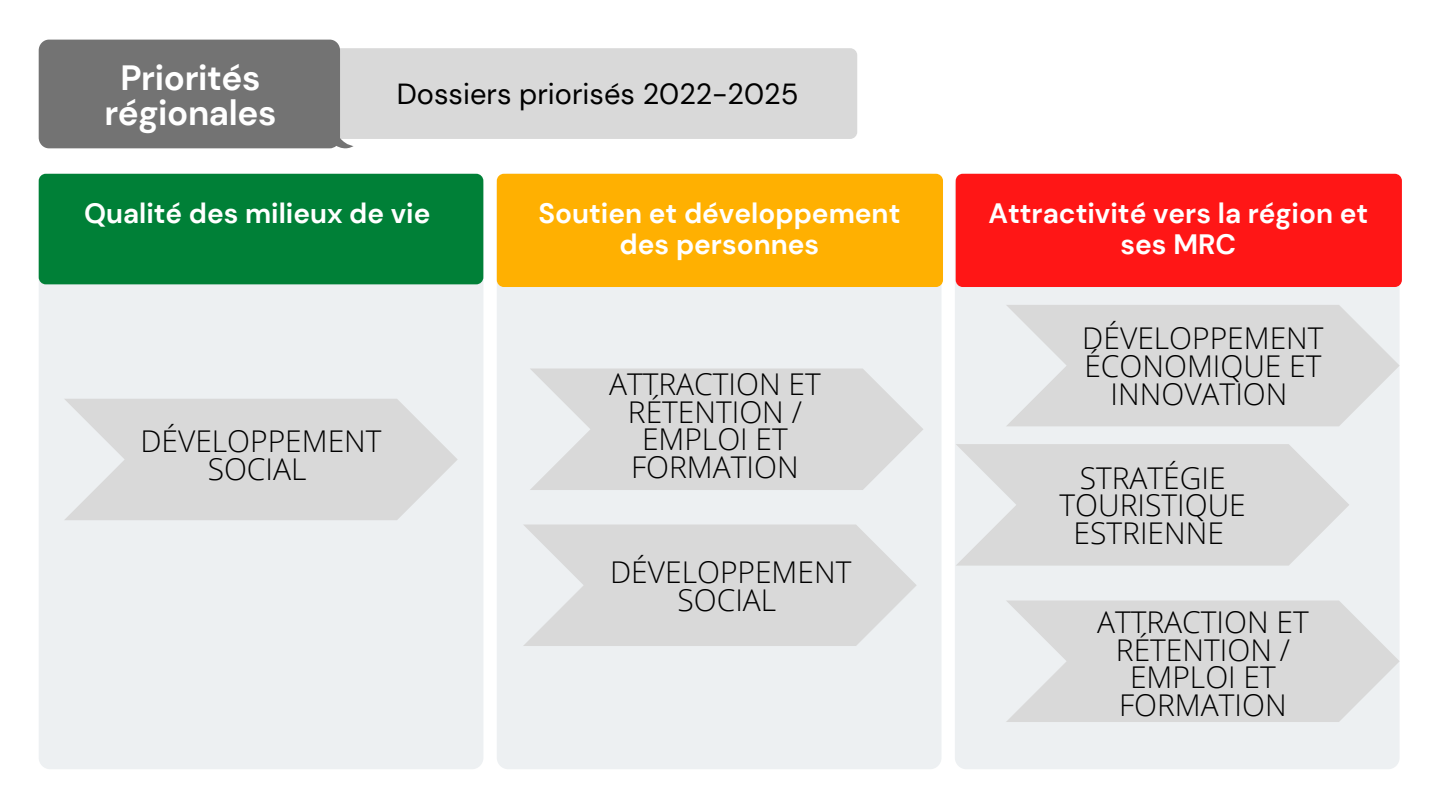
<style>
.page{position:relative;width:1440px;height:810px;background:#fff}
.page>*{position:absolute;margin:0;border:0;box-sizing:border-box;transform-origin:0 0}
.t1{font:700 35px/34.9px "DM Sans";letter-spacing:-.01em;color:#fff;text-align:center}
.t2{font:300 30px/27.8px "Open Sans";color:#000;text-align:center}
.t3{font:29px "DM Sans";color:#000}
.t4{font:700 28px/30.8px "DM Sans";color:#fff;text-align:center}
.t5{font:700 27.9px "DM Sans";color:#fff}
</style>
<div class="page">
<div style="left:39px;top:174px;width:444px;height:595px;background:#edf0f2;border-radius:12px"></div>
<div style="left:955px;top:174px;width:445px;height:595px;background:#edf0f2;border-radius:12px"></div>
<div style="left:321px;top:48px;width:536px;height:91px;background:#d9d9d9;border-radius:7px"></div>
<div style="left:39px;top:40px;width:315px;height:108px;background:#737373"></div>
<div style="left:497px;top:174px;width:445px;height:595px;background:#edf0f2;border-radius:12px"></div>
<div style="left:497px;top:174px;width:446px;height:113px;background:#ffb001;border-radius:7px"></div>
<div style="left:39px;top:174px;width:444px;height:110px;background:#008037;border-radius:7px"></div>
<div style="left:956px;top:174px;width:446px;height:113px;background:#ff1616;border-radius:7px"></div>
<svg style="left:523px;top:525px;width:394px;height:121px;fill:#d9d9d9"></svg>
<svg style="left:530px;top:369px;width:393px;height:121px;fill:#d9d9d9"></svg>
<svg style="left:65px;top:399px;width:393px;height:121px;fill:#d9d9d9"></svg>
<svg style="left:1006px;top:601px;width:393px;height:121px;fill:#d9d9d9"></svg>
<svg style="left:956px;top:444px;width:393px;height:122px;fill:#d9d9d9"></svg>
<svg style="left:1006px;top:305px;width:393px;height:121px;fill:#d9d9d9"></svg>
<p class="t1" style="left:104px;top:60px;width:174px">Priorités régionales</p>
<p class="t3" style="left:397px;top:75px;width:403px">Dossiers priorisés 2022-2025</p>
<p class="t5" style="left:84px;top:195px;width:348px">Qualité des milieux de vie</p>
<p class="t4" style="left:988px;top:198px;width:381px">Attractivité vers la région et ses MRC</p>
<p class="t4" style="left:538px;top:198px;width:364px">Soutien et développement des personnes</p>
<p class="t2" style="left:140px;top:427px;width:243px">DÉVELOPPEMENT<br>SOCIAL</p>
<p class="t2" style="left:609px;top:369px;width:213px">ATTRACTION ET<br>RÉTENTION /<br>EMPLOI ET<br>FORMATION</p>
<p class="t2" style="left:610px;top:558px;width:243px">DÉVELOPPEMENT<br>SOCIAL</p>
<p class="t2" style="left:1082px;top:324px;width:243px">DÉVELOPPEMENT<br>ÉCONOMIQUE ET<br>INNOVATION</p>
<p class="t2" style="left:1060px;top:463px;width:188px">STRATÉGIE<br>TOURISTIQUE<br>ESTRIENNE</p>
<p class="t2" style="left:1097px;top:607px;width:213px">ATTRACTION ET<br>RÉTENTION /<br>EMPLOI ET<br>FORMATION</p>
</div>
